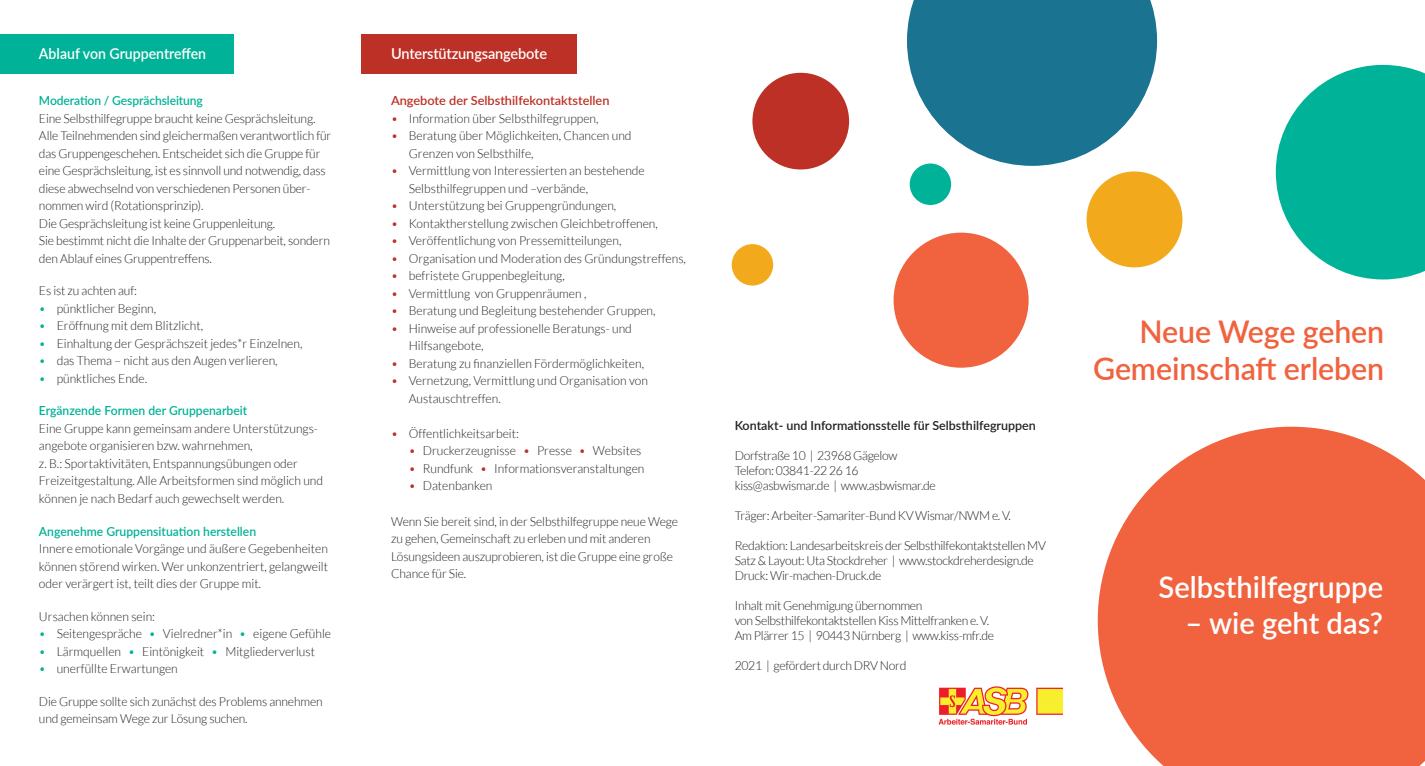
<style>
.page{position:relative;width:1425px;height:766px;background:#fff}
.page>*{position:absolute;margin:0;border:0;box-sizing:border-box;transform-origin:0 0}
.t1{font:600 31.25px/37.5px "Lato";letter-spacing:-.005em;color:#f1623f;text-align:right}
.t2{font:600 30px "Lato";color:#fff}
.t3{font:600 15px "Lato";letter-spacing:-.01em;color:#fff;scale:.94 1}
.t4{font:600 15px "Lato";letter-spacing:-.01em;color:#fff}
.t5{font:300 12.5px/17.5px "Lato";color:#231f20}
.t6{font:300 12.5px/15px "Lato";letter-spacing:-.025em;color:#231f20}
.t7{font:600 12.5px "Lato";color:#00b297}
.t8{font:600 12.5px "Lato";color:#231f20}
.t9{font:600 12.5px "Lato";color:#bc3025}
.s1{color:#00b297}
.s2{color:#bc3025}
</style>
<div class="page">
<div style="left:0;top:34px;width:234px;height:39px;background:#00b297"></div>
<div style="left:361px;top:34px;width:216px;height:39px;background:#bc3025"></div>
<svg style="left:1097px;top:426px;width:327px;height:339px;background:#f27557"></svg>
<svg style="left:1275px;top:65px;width:149px;height:214px"></svg>
<div style="left:893px;top:232px;width:135px;height:135px;background:#f1623f;border-radius:50%"></div>
<div style="left:752px;top:73px;width:97px;height:96px;background:#bc3025;border-radius:50%"></div>
<div style="left:1086px;top:171px;width:96px;height:96px;background:#f3a91c;border-radius:50%"></div>
<div style="left:909px;top:163px;width:42px;height:42px;background:#00b297;border-radius:50%"></div>
<div style="left:731px;top:244px;width:42px;height:41px;background:#f3a91c;border-radius:50%"></div>
<svg style="left:907px;top:0;width:250px;height:166px"></svg>
<img style="left:938px;top:686px;width:124px;height:39px">
<p class="t3" style="left:39px;top:42px;width:179px">Ablauf von Gruppentreffen</p>
<p class="t7" style="left:39px;top:91px;width:165px">Moderation / Gesprächsleitung</p>
<p class="t5" style="left:39px;top:109px;width:294px">Eine Selbsthilfegruppe braucht keine Gesprächsleitung.<br>Alle Teilnehmenden sind gleichermaßen verantwortlich für das Gruppengeschehen. Entscheidet sich die Gruppe für eine Gesprächsleitung, ist es sinnvoll und notwendig, dass diese abwechselnd von verschiedenen Personen über&shy;nommen wird (Rotationsprinzip).<br>Die Gesprächsleitung ist keine Gruppenleitung.<br>Sie bestimmt nicht die Inhalte der Gruppenarbeit, sondern den Ablauf eines Gruppentreffens.</p>
<p class="t5" style="left:39px;top:282px;width:100px">Es ist zu achten auf:</p>
<p class="t5" style="left:39px;top:299px;width:119px"><span class="s1">•</span> pünktlicher Beginn,</p>
<p class="t5" style="left:39px;top:317px;width:166px"><span class="s1">•</span> Eröffnung mit dem Blitzlicht,</p>
<p class="t5" style="left:39px;top:334px;width:265px"><span class="s1">•</span> Einhaltung der Gesprächszeit jedes*r Einzelnen,</p>
<p class="t5" style="left:39px;top:352px;width:240px"><span class="s1">•</span> das Thema – nicht aus den Augen verlieren,</p>
<p class="t5" style="left:39px;top:369px;width:110px"><span class="s1">•</span> pünktliches Ende.</p>
<p class="t7" style="left:39px;top:401px;width:210px">Ergänzende Formen der Gruppenarbeit</p>
<p class="t5" style="left:39px;top:419px;width:285px">Eine Gruppe kann gemeinsam andere Unterstützungs&shy;angebote organisieren bzw. wahrnehmen,<br>z. B.: Sportaktivitäten, Entspannungsübungen oder Freizeitgestaltung. Alle Arbeitsformen sind möglich und können je nach Bedarf auch gewechselt werden.</p>
<p class="t7" style="left:39px;top:521px;width:219px">Angenehme Gruppensituation herstellen</p>
<p class="t5" style="left:39px;top:539px;width:290px;text-align:justify">Innere emotionale Vorgänge und äußere Gegebenheiten können störend wirken. Wer unkonzentriert, gelangweilt oder verärgert ist, teilt dies der Gruppe mit.</p>
<p class="t5" style="left:39px;top:607px;width:118px">Ursachen können sein:</p>
<p class="t5" style="left:39px;top:624px;width:294px"><span class="s1">•</span> Seitengespräche <span class="s1">•</span> Vielredner*in <span class="s1">•</span> eigene Gefühle</p>
<p class="t5" style="left:39px;top:642px;width:277px"><span class="s1">•</span> Lärmquellen <span class="s1">•</span> Eintönigkeit <span class="s1">•</span> Mitgliederverlust</p>
<p class="t5" style="left:39px;top:659px;width:140px"><span class="s1">•</span> unerfüllte Erwartungen</p>
<p class="t5" style="left:39px;top:692px;width:285px">Die Gruppe sollte sich zunächst des Problems annehmen und gemeinsam Wege zur Lösung suchen.</p>
<p class="t4" style="left:391px;top:42px;width:158px">Unterstützungsangebote</p>
<p class="t9" style="left:391px;top:91px;width:220px">Angebote der Selbsthilfekontaktstellen</p>
<p class="t5" style="left:391px;top:109px;width:209px"><span class="s2">•</span> Information über Selbsthilfegruppen,</p>
<p class="t5" style="left:409px;top:127px;width:224px;text-indent:-18px"><span class="s2">•</span> Beratung über Möglichkeiten, Chancen und<br>Grenzen von Selbsthilfe,</p>
<p class="t5" style="left:409px;top:162px;width:237px;text-indent:-18px"><span class="s2">•</span> Vermittlung von Interessierten an bestehende<br>Selbsthilfegruppen und –verbände,</p>
<p class="t5" style="left:391px;top:197px;width:227px"><span class="s2">•</span> Unterstützung bei Gruppengründungen,</p>
<p class="t5" style="left:391px;top:214px;width:268px"><span class="s2">•</span> Kontaktherstellung zwischen Gleichbetroffenen,</p>
<p class="t5" style="left:391px;top:232px;width:232px"><span class="s2">•</span> Veröffentlichung von Pressemitteilungen,</p>
<p class="t5" style="left:391px;top:249px;width:296px"><span class="s2">•</span> Organisation und Moderation des Gründungstreffens,</p>
<p class="t5" style="left:391px;top:267px;width:175px"><span class="s2">•</span> befristete Gruppenbegleitung,</p>
<p class="t5" style="left:391px;top:284px;width:197px"><span class="s2">•</span> Vermittlung von Gruppenräumen ,</p>
<p class="t5" style="left:391px;top:302px;width:266px"><span class="s2">•</span> Beratung und Begleitung bestehender Gruppen,</p>
<p class="t5" style="left:409px;top:319px;width:225px;text-indent:-18px"><span class="s2">•</span> Hinweise auf professionelle Beratungs- und<br>Hilfsangebote,</p>
<p class="t5" style="left:391px;top:354px;width:254px"><span class="s2">•</span> Beratung zu finanziellen Fördermöglichkeiten,</p>
<p class="t5" style="left:409px;top:372px;width:241px;text-indent:-18px"><span class="s2">•</span> Vernetzung, Vermittlung und Organisation von<br>Austauschtreffen.</p>
<p class="t5" style="left:391px;top:424px;width:129px"><span class="s2">•</span> Öffentlichkeitsarbeit:</p>
<p class="t5" style="left:409px;top:442px;width:234px"><span class="s2">•</span> Druckerzeugnisse <span class="s2">•</span> Presse <span class="s2">•</span> Websites</p>
<p class="t5" style="left:409px;top:459px;width:237px"><span class="s2">•</span> Rundfunk <span class="s2">•</span> Informationsveranstaltungen</p>
<p class="t5" style="left:409px;top:477px;width:85px"><span class="s2">•</span> Datenbanken</p>
<p class="t5" style="left:391px;top:512px;width:288px">Wenn Sie bereit sind, in der Selbsthilfegruppe neue Wege zu gehen, Gemeinschaft zu erleben und mit anderen Lösungsideen auszuprobieren, ist die Gruppe eine große Chance für Sie.</p>
<p class="t8" style="left:734px;top:416px;width:303px">Kontakt- und Informationsstelle für Selbsthilfegruppen</p>
<p class="t6" style="left:734px;top:447px;width:203px">Dorfstraße 10 | 23968 Gägelow<br>Telefon: 03841-22 26 16 kiss@asbwismar.de | www.asbwismar.de</p>
<p class="t6" style="left:734px;top:507px;width:278px">Träger: Arbeiter-Samariter-Bund KV Wismar/NWM e. V.</p>
<p class="t6" style="left:734px;top:537px;width:313px">Redaktion: Landesarbeitskreis der Selbsthilfekontaktstellen MV<br>Satz &amp; Layout: Uta Stockdreher | www.stockdreherdesign.de<br>Druck: Wir-machen-Druck.de</p>
<p class="t6" style="left:734px;top:597px;width:261px">Inhalt mit Genehmigung übernommen<br>von Selbsthilfekontaktstellen Kiss Mittelfranken e. V.<br>Am Plärrer 15 | 90443 Nürnberg | www.kiss-mfr.de</p>
<p class="t6" style="left:734px;top:657px;width:173px">2021 | gefördert durch DRV Nord</p>
<h1 class="t1" style="left:1093px;top:311px;width:292px">Neue Wege gehen<br>Gemeinschaft erleben</h1>
<h2 class="t2" style="left:1158px;top:565px;width:226px">Selbsthilfegruppe</h2>
<h2 class="t2" style="left:1185px;top:601px;width:199px">– wie geht das?</h2>
</div>
